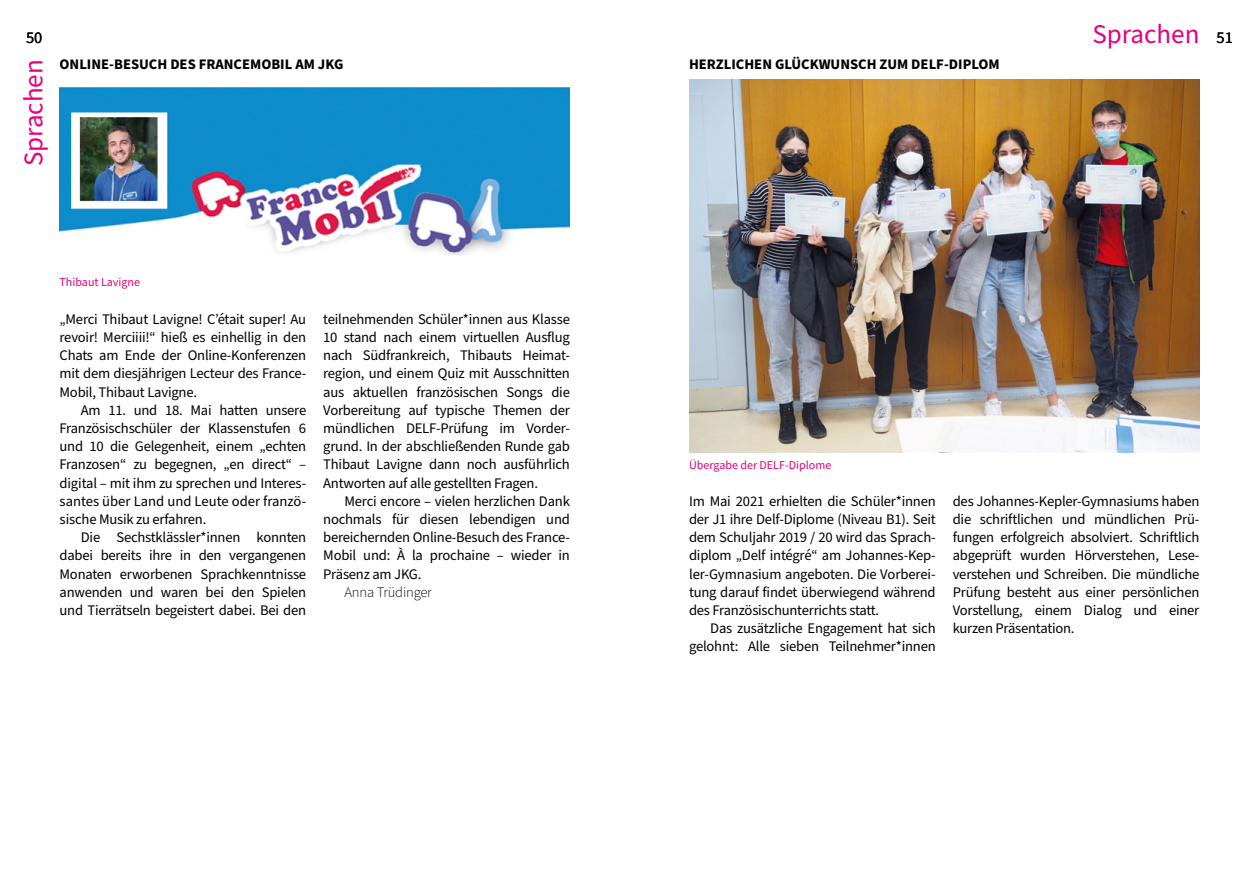
<style>
.page{position:relative;width:1259px;height:893px;background:#fff}
.page>*{position:absolute;margin:0;border:0;box-sizing:border-box;transform-origin:0 0}
.t1{font:27px "Source Sans Pro";color:#e6007d}
.t2{font:16.5px "Source Sans Pro";color:#000}
.t3{font:14.7px/18.1px "Source Sans Pro";letter-spacing:-.015em;color:#000;text-align:justify}
.t4{font:700 14.7px "Source Sans Pro";color:#000}
.t5{font:300 14.7px "Source Sans Pro";letter-spacing:-.015em;color:#000}
.t6{font:12px "Source Sans Pro";color:#e6007d}
.s1{font-size:16.5px;color:#000}
</style>
<div class="page">
<img style="left:60px;top:87px;width:510px;height:168px">
<img style="left:689px;top:80px;width:510px;height:373px">
<p class="t2" style="left:26px;top:26px;width:18px">50</p>
<h1 class="t1" style="left:1092px;top:16px;width:142px">Sprachen <span class="s1">51</span></h1>
<h1 class="t1" style="left:16px;top:166px;width:108px;rotate:-90deg">Sprachen</h1>
<p class="t4" style="left:60px;top:55px;width:285px">ONLINE-BESUCH DES FRANCEMOBIL AM JKG</p>
<p class="t4" style="left:689px;top:55px;width:312px">HERZLICHEN GLÜCKWUNSCH ZUM DELF-DIPLOM</p>
<p class="t6" style="left:60px;top:274px;width:82px">Thibaut Lavigne</p>
<p class="t3" style="left:60px;top:310px;width:248px">„Merci Thibaut Lavigne! C’était super! Au revoir! Merciiii!“ hieß es einhellig in den Chats am Ende der Online-Konferenzen mit dem diesjährigen Lecteur des France-Mobil, Thibaut Lavigne.</p>
<p class="t3" style="left:60px;top:401px;width:248px;text-indent:21px">Am 11. und 18. Mai hatten unsere Französischschüler der Klassenstufen 6 und 10 die Gelegenheit, einem „echten Franzosen“ zu begegnen, „en direct“ – digital – mit ihm zu sprechen und Interes&shy;santes über Land und Leute oder franzö&shy;sische Musik zu erfahren.</p>
<p class="t3" style="left:60px;top:529px;width:248px;text-indent:21px">Die Sechstklässler*innen konnten dabei bereits ihre in den vergangenen Monaten erworbenen Sprachkenntnisse anwenden und waren bei den Spielen und Tierrätseln begeistert dabei. Bei den</p>
<p class="t3" style="left:323px;top:310px;width:248px">teilnehmenden Schüler*innen aus Klasse 10 stand nach einem virtuellen Ausflug nach Südfrankreich, Thibauts Heimat&shy;region, und einem Quiz mit Ausschnitten aus aktuellen französischen Songs die Vorbereitung auf typische Themen der mündlichen DELF-Prüfung im Vorder&shy;grund. In der abschließenden Runde gab Thibaut Lavigne dann noch ausführlich Antworten auf alle gestellten Fragen.</p>
<p class="t3" style="left:323px;top:492px;width:248px;text-indent:21px">Merci encore – vielen herzlichen Dank nochmals für diesen lebendigen und bereichernden Online-Besuch des France-Mobil und: À la prochaine – wieder in Präsenz am JKG.</p>
<p class="t5" style="left:344px;top:582px;width:89px">Anna Trüdinger</p>
<p class="t6" style="left:689px;top:457px;width:144px">Übergabe der DELF-Diplome</p>
<p class="t3" style="left:689px;top:492px;width:248px">Im Mai 2021 erhielten die Schüler*innen der J1 ihre Delf-Diplome (Niveau B1). Seit dem Schuljahr 2019 / 20 wird das Sprach&shy;diplom „Delf intégré“ am Johannes-Kep&shy;ler-Gymnasium angeboten. Die Vorberei&shy;tung darauf findet überwiegend während des Französischunterrichts statt.</p>
<p class="t3" style="left:689px;top:620px;width:248px;text-align:right">Das zusätzliche Engagement hat sich gelohnt: Alle sieben Teilnehmer*innen</p>
<p class="t3" style="left:952px;top:492px;width:248px">des Johannes-Kepler-Gymnasiums haben die schriftlichen und mündlichen Prü&shy;fungen erfolgreich absolviert. Schriftlich abgeprüft wurden Hörverstehen, Lese&shy;verstehen und Schreiben. Die mündliche Prüfung besteht aus einer persönlichen Vorstellung, einem Dialog und einer kurzen Präsentation.</p>
</div>
